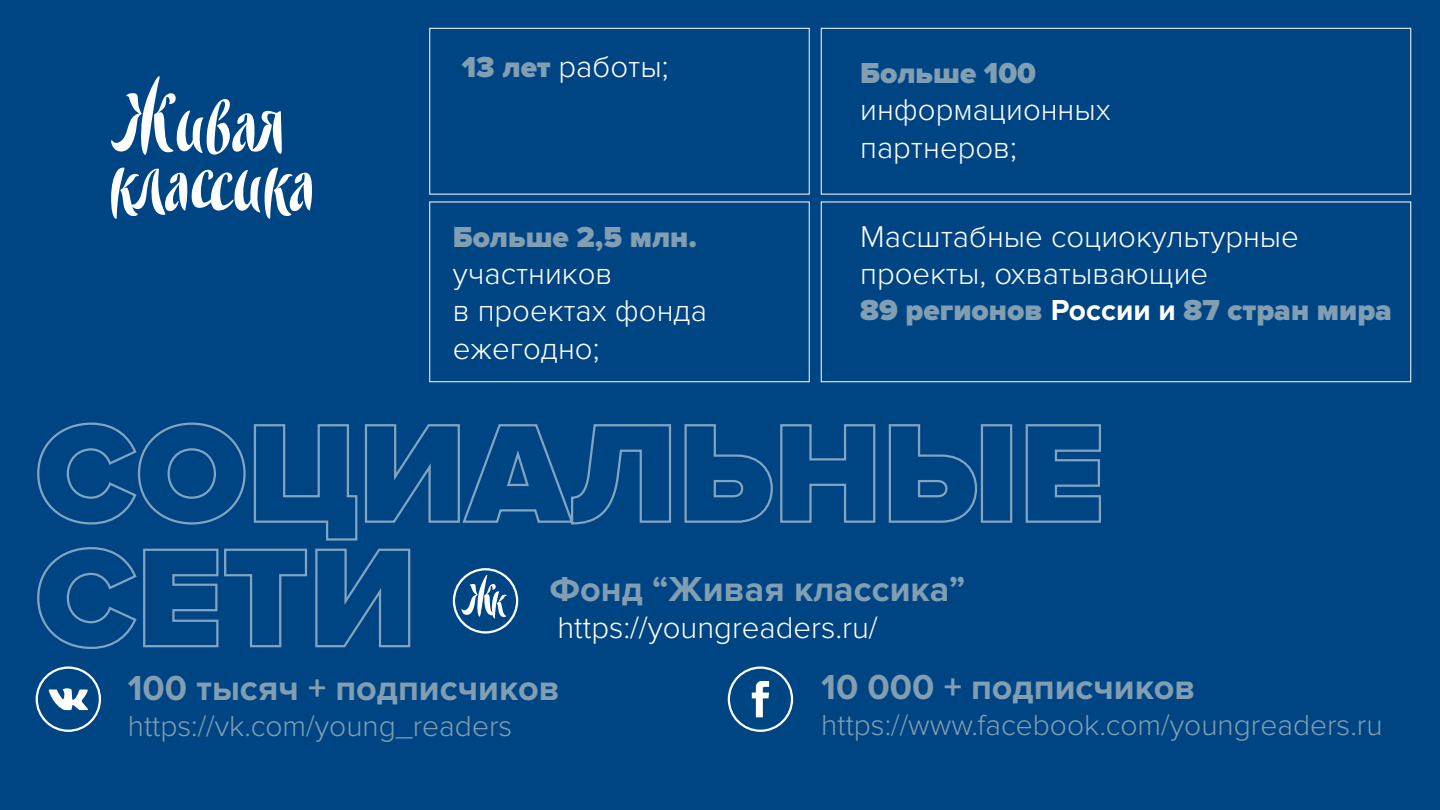
<style>
.page{position:relative;width:1440px;height:810px;background:#004583}
.page>*{position:absolute;margin:0;border:0;box-sizing:border-box;transform-origin:0 0}
.t1{font:700 36px "Proxima Nova";color:#819eb2}
.t2{font:300 31.2px/37.4px "Proxima Nova";color:#fff}
.t3{font:300 30px "Proxima Nova";color:#819eb2}
.t4{font:900 30px "Proxima Nova";color:#819eb2}
.s1{font-weight:900;font-size:30px;color:#819eb2}
.s2{font-weight:700;color:#fff}
</style>
<div class="page">
<svg style="left:111px;top:76px;width:171px;height:79px"></svg>
<svg style="left:111px;top:167px;width:201px;height:52px"></svg>
<div style="left:429px;top:28px;width:381px;height:167px;border:1px solid #fff"></div>
<div style="left:821px;top:28px;width:590px;height:167px;border:1px solid #fff"></div>
<svg style="left:684px;top:424px;width:192px;height:99px"></svg>
<svg style="left:888px;top:424px;width:125px;height:99px"></svg>
<svg style="left:1025px;top:424px;width:76px;height:99px"></svg>
<svg style="left:36px;top:666px;width:65px;height:66px"></svg>
<svg style="left:728px;top:666px;width:65px;height:66px"></svg>
<svg style="left:37px;top:422px;width:635px;height:227px"></svg>
<p class="t2" style="left:462px;top:49px;width:208px"><span class="s1">13 лет</span> работы;</p>
<p class="t4" style="left:453px;top:219px;width:246px">Больше 2,5 млн.</p>
<p class="t2" style="left:453px;top:255px;width:256px">участников<br>в проектах фонда ежегодно;</p>
<p class="t4" style="left:860px;top:55px;width:177px">Больше 100</p>
<p class="t2" style="left:860px;top:91px;width:252px">информационных партнеров;</p>
<p class="t2" style="left:860px;top:218px;width:440px">Масштабные социокультурные проекты, охватывающие</p>
<p class="t4" style="left:860px;top:293px;width:533px">89 регионов <span class="s2">России и</span> 87 стран мира</p>
<p class="t1" style="left:549px;top:568px;width:418px">Фонд “Живая классика”</p>
<p class="t2" style="left:557px;top:610px;width:322px">https://youngreaders.ru/</p>
<p class="t1" style="left:128px;top:667px;width:434px">100 тысяч + подписчиков</p>
<p class="t3" style="left:128px;top:709px;width:386px">https://vk.com/young_readers</p>
<p class="t1" style="left:821px;top:666px;width:376px">10 000 + подписчиков</p>
<p class="t3" style="left:821px;top:708px;width:563px">https://www.facebook.com/youngreaders.ru</p>
</div>
